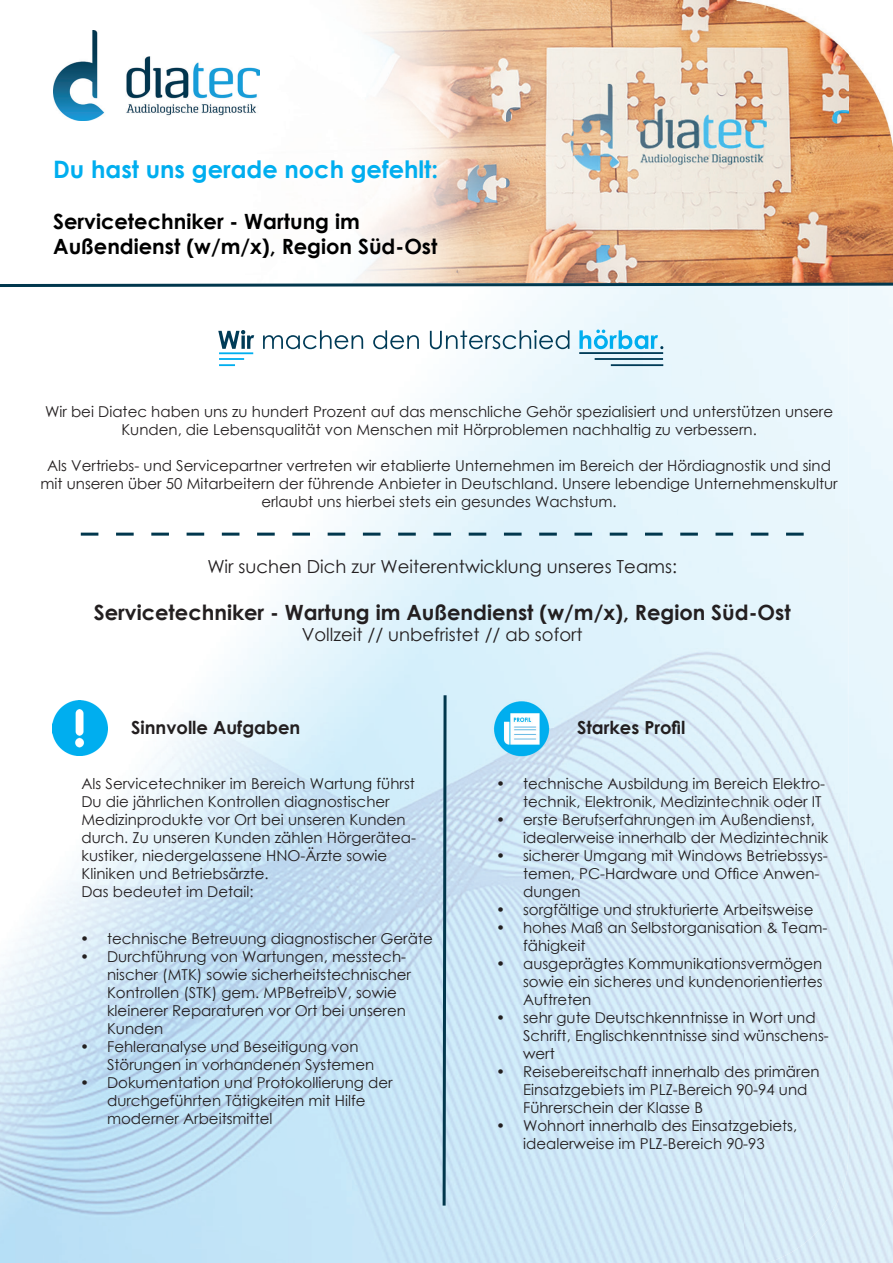
<style>
.page{position:relative;width:893px;height:1263px;background:#fff}
.page>*{position:absolute;margin:0;border:0;box-sizing:border-box;transform-origin:0 0}
.t1{font:700 24px "Century Gothic";color:#00aeef}
.t2{font:700 21px/25.2px "Century Gothic";color:#000}
.t3{font:700 21px "Century Gothic";color:#231f20}
.t4{font:18px "Century Gothic";color:#231f20}
.t5{font:700 18px "Century Gothic";color:#231f20}
.t6{font:15px/18px "Century Gothic";color:#231f20}
</style>
<div class="page">
<img style="left:53px;top:1px;width:840px;height:282px">
<img style="left:848px;top:287px;width:45px;height:976px">
<img style="left:0;top:287px;width:742px;height:718px">
<img style="left:742px;top:287px;width:106px;height:976px">
<img style="left:0;top:1005px;width:743px;height:258px">
<svg style="left:0;top:283px;width:893px;height:4px;background:#416a7b"></svg>
<hr style="left:81px;top:533px;width:17px;height:3px;background:#01374d">
<hr style="left:116px;top:533px;width:18px;height:3px;background:#01374d">
<hr style="left:151px;top:533px;width:18px;height:3px;background:#01374d">
<hr style="left:187px;top:533px;width:17px;height:3px;background:#01374d">
<hr style="left:222px;top:533px;width:17px;height:3px;background:#01374d">
<hr style="left:257px;top:533px;width:18px;height:3px;background:#01374d">
<hr style="left:292px;top:533px;width:18px;height:3px;background:#01374d">
<hr style="left:328px;top:533px;width:17px;height:3px;background:#01374d">
<hr style="left:363px;top:533px;width:17px;height:3px;background:#01374d">
<hr style="left:398px;top:533px;width:18px;height:3px;background:#01374d">
<hr style="left:433px;top:533px;width:18px;height:3px;background:#01374d">
<hr style="left:469px;top:533px;width:17px;height:3px;background:#01374d">
<hr style="left:504px;top:533px;width:18px;height:3px;background:#01374d">
<hr style="left:539px;top:533px;width:18px;height:3px;background:#01374d">
<hr style="left:574px;top:533px;width:18px;height:3px;background:#01374d">
<hr style="left:610px;top:533px;width:17px;height:3px;background:#01374d">
<hr style="left:645px;top:533px;width:18px;height:3px;background:#01374d">
<hr style="left:680px;top:533px;width:18px;height:3px;background:#01374d">
<hr style="left:715px;top:533px;width:18px;height:3px;background:#01374d">
<hr style="left:751px;top:533px;width:17px;height:3px;background:#01374d">
<hr style="left:786px;top:533px;width:18px;height:3px;background:#01374d">
<svg style="left:443px;top:695px;width:4px;height:510px;background:#37657a"></svg>
<img style="left:54px;top:30px;width:205px;height:91px">
<svg style="left:218px;top:330px;width:36px;height:19px"></svg>
<svg style="left:263px;top:330px;width:100px;height:19px"></svg>
<svg style="left:373px;top:330px;width:46px;height:19px"></svg>
<svg style="left:430px;top:330px;width:139px;height:19px"></svg>
<svg style="left:579px;top:330px;width:84px;height:19px;background:#8dd9f6"></svg>
<hr style="left:579px;top:352px;width:84px;height:2px;background:#003b57">
<hr style="left:595px;top:358px;width:68px;height:2px;background:#003b57">
<hr style="left:611px;top:364px;width:52px;height:2px;background:#003b57">
<hr style="left:219px;top:352px;width:34px;height:2px;background:#00aeef">
<hr style="left:219px;top:358px;width:25px;height:2px;background:#00aeef">
<svg style="left:219px;top:364px;width:16px;height:2px"></svg>
<img style="left:490px;top:697px;width:64px;height:64px">
<img style="left:53px;top:701px;width:54px;height:54px">
<h1 class="t1" style="left:53px;top:151px;width:386px">Du hast uns gerade noch gefehlt:</h1>
<h2 class="t2" style="left:53px;top:207px;width:386px">Servicetechniker - Wartung im<br>Außendienst (w/m/x), Region Süd-Ost</h2>
<p class="t6" style="left:45px;top:403px;width:790px;text-align:center">Wir bei Diatec haben uns zu hundert Prozent auf das menschliche Gehör spezialisiert und unterstützen unsere<br>Kunden, die Lebensqualität von Menschen mit Hörproblemen nachhaltig zu verbessern.</p>
<p class="t6" style="left:40px;top:457px;width:799px;text-align:center">Als Vertriebs- und Servicepartner vertreten wir etablierte Unternehmen im Bereich der Hördiagnostik und sind mit unseren über 50 Mitarbeitern der führende Anbieter in Deutschland. Unsere lebendige Unternehmenskultur erlaubt uns hierbei stets ein gesundes Wachstum.</p>
<p class="t4" style="left:207px;top:554px;width:471px">Wir suchen Dich zur Weiterentwicklung unseres Teams:</p>
<h2 class="t3" style="left:94px;top:596px;width:698px">Servicetechniker - Wartung im Außendienst (w/m/x), Region Süd-Ost</h2>
<p class="t4" style="left:302px;top:622px;width:282px">Vollzeit // unbefristet // ab sofort</p>
<p class="t5" style="left:131px;top:714px;width:171px">Sinnvolle Aufgaben</p>
<p class="t5" style="left:577px;top:714px;width:110px">Starkes Profil</p>
<p class="t6" style="left:81px;top:775px;width:336px">Als Servicetechniker im Bereich Wartung führst Du die jährlichen Kontrollen diagnostischer Medizinprodukte vor Ort bei unseren Kunden durch. Zu unseren Kunden zählen Hörgerätea&shy;kustiker, niedergelassene HNO-Ärzte sowie Kliniken und Betriebsärzte.<br>Das bedeutet im Detail:</p>
<p class="t6" style="left:80px;top:929px;width:354px">• technische Betreuung diagnostischer Geräte</p>
<p class="t6" style="left:107px;top:947px;width:306px;text-indent:-27px">• Durchführung von Wartungen, messtech&shy;nischer (MTK) sowie sicherheitstechnischer Kontrollen (STK) gem. MPBetreibV, sowie kleinerer Reparaturen vor Ort bei unseren Kunden</p>
<p class="t6" style="left:107px;top:1037px;width:269px;text-indent:-27px">• Fehleranalyse und Beseitigung von<br>Störungen in vorhandenen Systemen</p>
<p class="t6" style="left:107px;top:1073px;width:287px;text-indent:-27px">• Dokumentation und Protokollierung der durchgeführten Tätigkeiten mit Hilfe moderner Arbeitsmittel</p>
<p class="t6" style="left:496px;top:774px;width:331px;text-align:right">• technische Ausbildung im Bereich Elektro&shy;technik, Elektronik, Medizintechnik oder IT</p>
<p class="t6" style="left:523px;top:810px;width:307px;text-indent:-27px">• erste Berufserfahrungen im Außendienst, idealerweise innerhalb der Medizintechnik</p>
<p class="t6" style="left:523px;top:846px;width:306px;text-indent:-27px">• sicherer Umgang mit Windows Betriebssys&shy;temen, PC-Hardware und Office Anwen&shy;dungen</p>
<p class="t6" style="left:496px;top:900px;width:319px">• sorgfältige und strukturierte Arbeitsweise</p>
<p class="t6" style="left:523px;top:918px;width:306px;text-indent:-27px">• hohes Maß an Selbstorganisation &amp; Team&shy;fähigkeit</p>
<p class="t6" style="left:523px;top:954px;width:301px;text-align:justify;text-indent:-27px">• ausgeprägtes Kommunikationsvermögen sowie ein sicheres und kundenorientiertes Auftreten</p>
<p class="t6" style="left:523px;top:1008px;width:307px;text-indent:-27px">• sehr gute Deutschkenntnisse in Wort und<br>Schrift, Englischkenntnisse sind wünschens&shy;wert</p>
<p class="t6" style="left:523px;top:1062px;width:298px;text-indent:-27px">• Reisebereitschaft innerhalb des primären<br>Einsatzgebiets im PLZ-Bereich 90-94 und<br>Führerschein der Klasse B</p>
<p class="t6" style="left:496px;top:1116px;width:303px;text-align:center">• Wohnort innerhalb des Einsatzgebiets, idealerweise im PLZ-Bereich 90-93</p>
</div>
